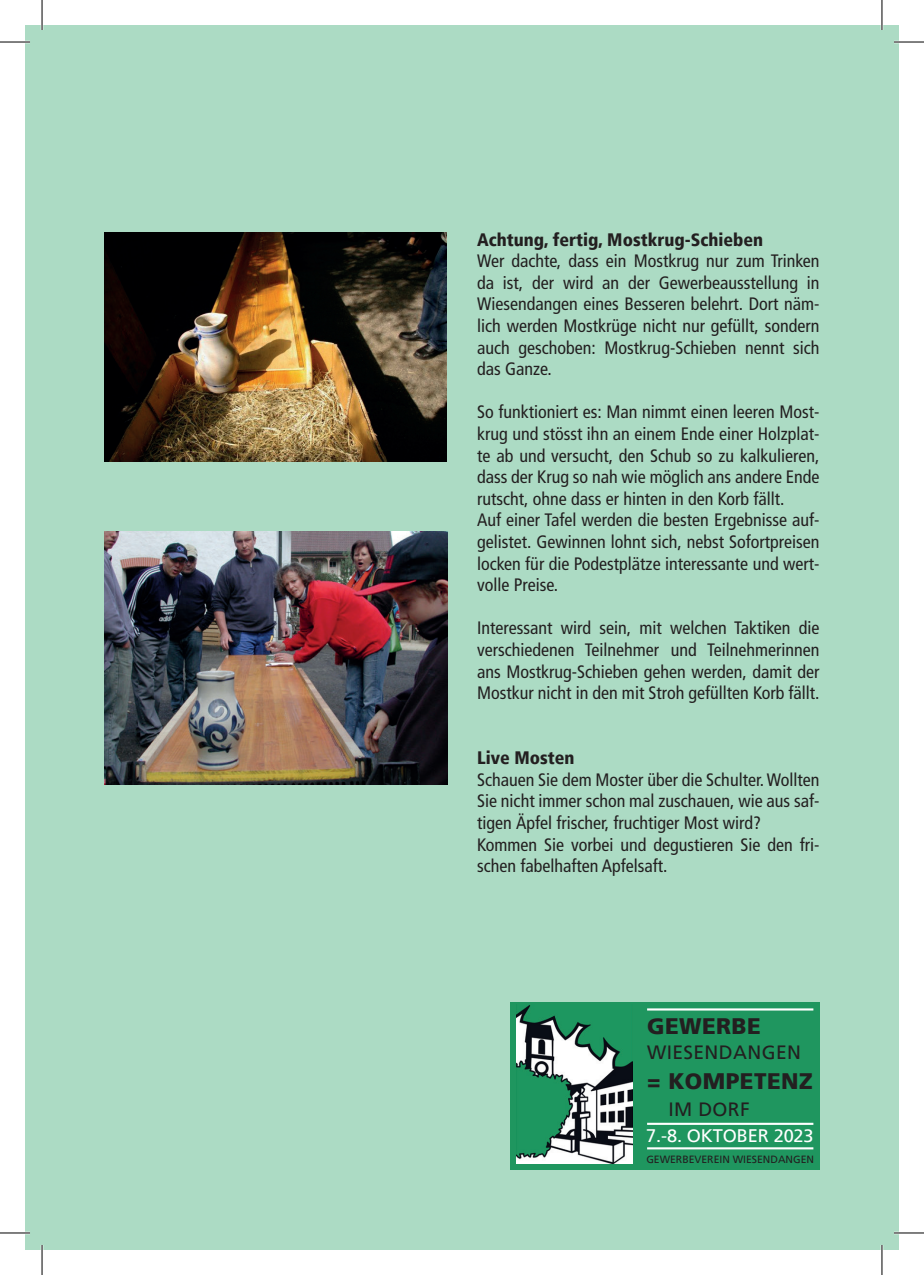
<style>
.page{position:relative;width:924px;height:1275px;background:#fff}
.page>*{position:absolute;margin:0;border:0;box-sizing:border-box;transform-origin:0 0}
.t1{font:900 22.4px "Frutiger LT";letter-spacing:.02em;color:#231f20}
.t2{font:19.2px "Frutiger LT";letter-spacing:.02em;color:#231f20}
.t3{font:18.2px "Frutiger LT";letter-spacing:-.005em;color:#fff}
.t4{font:condensed 18px/21.6px "Frutiger LT";color:#231f20;text-align:justify}
.t5{font:900 condensed 18px "Frutiger LT";color:#231f20}
.t6{font:10.4px "Frutiger LT";color:#231f20}
.s1{font-weight:900;font-size:22.4px;color:#1f965f}
</style>
<div class="page">
<div style="left:25px;top:25px;width:873px;height:1225px;background:#acdbc4"></div>
<img style="left:104px;top:232px;width:342px;height:229px">
<img style="left:104px;top:531px;width:343px;height:254px">
<div style="left:510px;top:1002px;width:309px;height:167px;background:#1f965f"></div>
<hr style="left:646px;top:1122px;width:167px;height:3px;background:#fff">
<hr style="left:646px;top:1147px;width:167px;height:2px;background:#fff">
<img style="left:516px;top:1005px;width:116px;height:158px">
<hr style="left:646px;top:1008px;width:167px;height:2px;background:#fff">
<hr style="left:0;top:41px;width:30px;height:2px;background:#fff">
<hr style="left:893px;top:41px;width:30px;height:2px;background:#fff">
<hr style="left:0;top:1231px;width:30px;height:3px;background:#fff">
<hr style="left:893px;top:1231px;width:30px;height:3px;background:#fff">
<hr style="left:41px;top:0;width:2px;height:30px;background:#fff">
<hr style="left:41px;top:1245px;width:2px;height:30px;background:#fff">
<hr style="left:880px;top:0;width:2px;height:30px;background:#fff">
<hr style="left:880px;top:1245px;width:2px;height:30px;background:#fff">
<hr style="left:0;top:42px;width:30px;height:1px;background:#000">
<hr style="left:893px;top:42px;width:30px;height:1px;background:#000">
<hr style="left:0;top:1232px;width:30px;height:1px;background:#000">
<hr style="left:893px;top:1232px;width:30px;height:1px;background:#000">
<hr style="left:42px;top:0;width:1px;height:30px;background:#000">
<hr style="left:42px;top:1245px;width:1px;height:30px;background:#000">
<hr style="left:881px;top:0;width:1px;height:30px;background:#000">
<hr style="left:881px;top:1245px;width:1px;height:30px;background:#000">
<p class="t5" style="left:477px;top:228px;width:287px">Achtung, fertig, Mostkrug-Schieben</p>
<p class="t4" style="left:477px;top:250px;width:344px">Wer dachte, dass ein Mostkrug nur zum Trinken da ist, der wird an der Gewerbeausstellung in Wiesendangen eines Besseren belehrt. Dort näm&shy;lich werden Mostkrüge nicht nur gefüllt, sondern auch geschoben: Mostkrug-Schieben nennt sich das Ganze.</p>
<p class="t4" style="left:477px;top:401px;width:344px;text-align:left">So funktioniert es: Man nimmt einen leeren Most&shy;krug und stösst ihn an einem Ende einer Holzplat&shy;te ab und versucht, den Schub so zu kalkulieren, dass der Krug so nah wie möglich ans andere Ende rutscht, ohne dass er hinten in den Korb fällt.<br>Auf einer Tafel werden die besten Ergebnisse auf&shy;gelistet. Gewinnen lohnt sich, nebst Sofortpreisen locken für die Podestplätze interessante und wert&shy;volle Preise.</p>
<p class="t4" style="left:477px;top:617px;width:344px">Interessant wird sein, mit welchen Taktiken die verschiedenen Teilnehmer und Teilnehmerinnen ans Mostkrug-Schieben gehen werden, damit der Mostkur nicht in den mit Stroh gefüllten Korb fällt.</p>
<p class="t5" style="left:477px;top:747px;width:99px">Live Mosten</p>
<p class="t4" style="left:477px;top:769px;width:344px;text-align:left">Schauen Sie dem Moster über die Schulter. Wollten Sie nicht immer schon mal zuschauen, wie aus saf&shy;tigen Äpfel frischer, fruchtiger Most wird?<br>Kommen Sie vorbei und degustieren Sie den fri&shy;schen fabelhaften Apfelsaft.</p>
<p class="t1" style="left:646px;top:1013px;width:115px">GEWERBE</p>
<p class="t2" style="left:646px;top:1040px;width:155px">WIESENDANGEN</p>
<p class="t1" style="left:646px;top:1067px;width:167px">= KOMPETENZ</p>
<p class="t2" style="left:646px;top:1097px;width:104px"><span class="s1">=</span> IM DORF</p>
<p class="t3" style="left:646px;top:1125px;width:169px">7.-8. OKTOBER 2023</p>
<p class="t6" style="left:646px;top:1153px;width:169px">GEWERBEVEREIN WIESENDANGEN</p>
</div>
